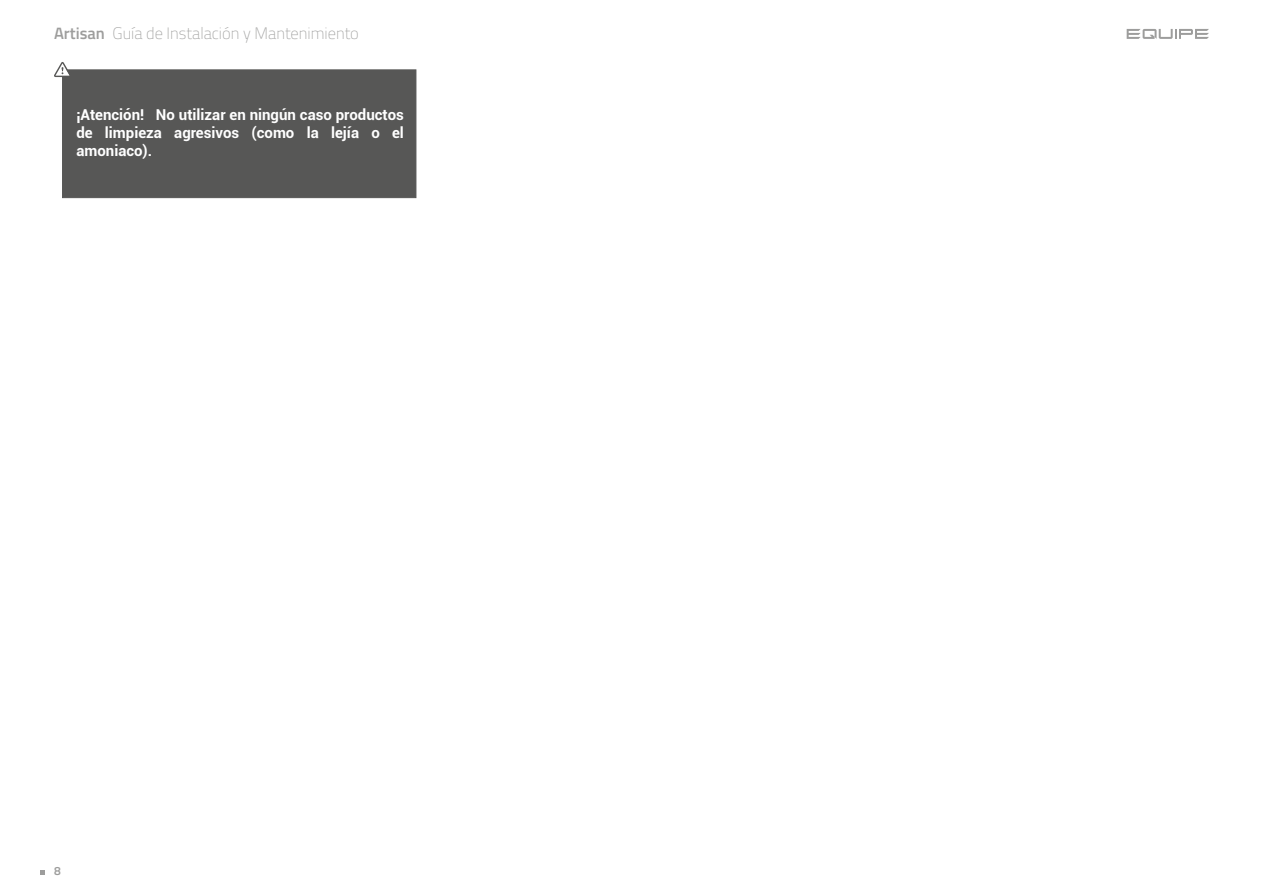
<style>
.page{position:relative;width:1263px;height:893px;background:#fff}
.page>*{position:absolute;margin:0;border:0;box-sizing:border-box;transform-origin:0 0}
.t1{font:200 16.5px "Titillium Web";color:#9d9d9c}
.t2{font:700 15px/18px "Roboto";color:#fff;text-align:justify}
.t3{font:600 12px "Titillium Web";color:#9d9d9c}
.s1{font-weight:600}
</style>
<div class="page">
<svg style="left:1127px;top:29px;width:82px;height:10px"></svg>
<svg style="left:40px;top:871px;width:5px;height:4px"></svg>
<div style="left:62px;top:69px;width:354px;height:129px;background:#575756;border:1px solid #575756"></div>
<svg style="left:54px;top:62px;width:17px;height:15px"></svg>
<p class="t1" style="left:54px;top:21px;width:306px"><span class="s1">Artisan</span> Guía de Instalación y Mantenimiento</p>
<p class="t2" style="left:76px;top:105px;width:329px">¡Atención! No utilizar en ningún caso productos de limpieza agresivos (como la lejía o el amoniaco).</p>
<p class="t3" style="left:54px;top:862px;width:8px">8</p>
</div>
